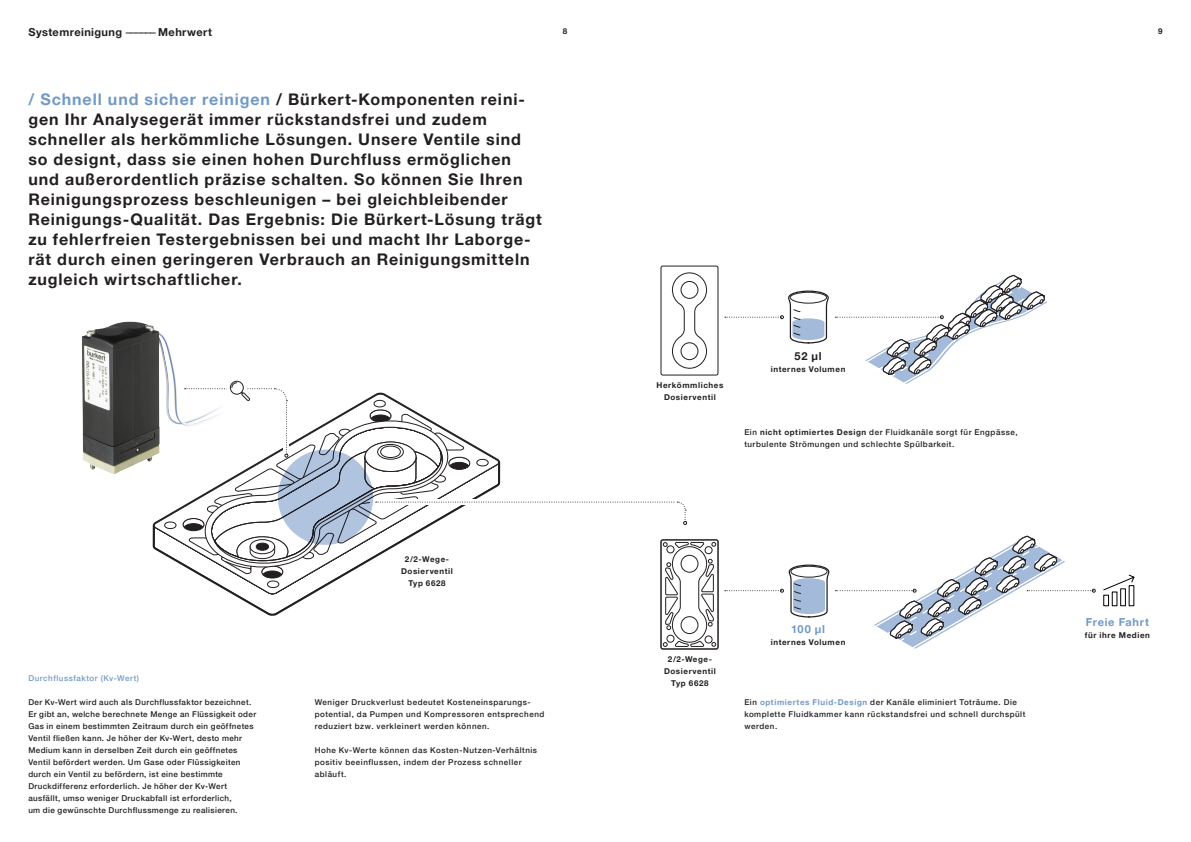
<style>
.page{position:relative;width:1191px;height:842px;background:#fff}
.page>*{position:absolute;margin:0;border:0;box-sizing:border-box;transform-origin:0 0}
.Einführungstext{font:700 16px/20px "Helvetica Neue LTW1 G";letter-spacing:.055em;color:#231f20}
.Erklaerungstext_klei{font:700 11px "Helvetica Neue LTW1 G";letter-spacing:.035em;color:#231f20}
.Erklaerungstext_klei-2{font:700 11px "Helvetica Neue LTW1 G";letter-spacing:.065em;color:#7299c6}
.Erklaerungstext_klei-3{font:500 8px/12px "Helvetica Neue LTW1 G";letter-spacing:.055em;color:#231f20}
.Erklaerungstext_klei-4{font:700 8px/12px "Helvetica Neue LTW1 G";letter-spacing:.075em;color:#231f20;text-align:center}
.Erklaerungstext_klei-5{font:500 8px "Helvetica Neue LTW1 G";letter-spacing:.065em;color:#7299c6}
.s1{font-weight:400}
.s2{color:#7299c6}
.s3{font-weight:700}
.s4{font-weight:700;color:#7299c6}
</style>
<div class="page">
<img style="left:82px;top:322px;width:95px;height:152px">
<svg style="left:153px;top:393px;width:29px;height:172px"></svg>
<svg style="left:1103px;top:574px;width:31px;height:32px"></svg>
<svg style="left:725px;top:290px;width:104px;height:54px"></svg>
<svg style="left:835px;top:274px;width:212px;height:110px"></svg>
<svg style="left:725px;top:535px;width:370px;height:113px"></svg>
<svg style="left:182px;top:265px;width:536px;height:385px"></svg>
<p class="Erklaerungstext_klei" style="left:28px;top:25px;width:185px">Systemreinigung <span class="s1">––––––</span> Mehrwert</p>
<p class="Erklaerungstext_klei-4" style="left:562px;top:25px;width:6px">8</p>
<p class="Erklaerungstext_klei-4" style="left:1158px;top:25px;width:6px">9</p>
<p class="Einführungstext" style="left:28px;top:89px;width:515px"><span class="s2">/ Schnell und sicher reinigen</span> / Bürkert-Komponenten reini&shy;gen Ihr Analysegerät immer rückstandsfrei und zudem schneller als herkömmliche Lösungen. Unsere Ventile sind so designt, dass sie einen hohen Durchfluss ermöglichen und außerordentlich präzise schalten. So können Sie Ihren Reinigungsprozess beschleunigen – bei gleichbleibender Reinigungs-Qualität. Das Ergebnis: Die Bürkert-Lösung trägt zu fehlerfreien Testergebnissen bei und macht Ihr Laborge&shy;rät durch einen geringeren Verbrauch an Reinigungsmitteln zugleich wirtschaftlicher.</p>
<p class="Erklaerungstext_klei-4" style="left:656px;top:379px;width:68px">Herkömmliches<br>Dosierventil</p>
<p class="Erklaerungstext_klei" style="left:794px;top:349px;width:29px">52 µl</p>
<p class="Erklaerungstext_klei-4" style="left:770px;top:363px;width:76px">internes Volumen</p>
<p class="Erklaerungstext_klei-3" style="left:744px;top:426px;width:275px">Ein <span class="s3">nicht optimiertes Design</span> der Fluidkanäle sorgt für Engpässe, turbulente Strömungen und schlechte Spülbarkeit.</p>
<p class="Erklaerungstext_klei-4" style="left:401px;top:553px;width:53px">2/2-Wege-<br>Dosierventil<br>Typ 6628</p>
<p class="Erklaerungstext_klei-5" style="left:28px;top:673px;width:112px">Durchflussfaktor (Kv-Wert)</p>
<p class="Erklaerungstext_klei-3" style="left:28px;top:696px;width:229px">Der Kv-Wert wird auch als Durchflussfaktor bezeichnet.<br>Er gibt an, welche berechnete Menge an Flüssigkeit oder Gas in einem bestimmten Zeitraum durch ein geöffnetes Ventil fließen kann. Je höher der Kv-Wert, desto mehr Medium kann in derselben Zeit durch ein geöffnetes Ventil befördert werden. Um Gase oder Flüssigkeiten durch ein Ventil zu befördern, ist eine bestimmte Druckdifferenz erforderlich. Je höher der Kv-Wert ausfällt, umso weniger Druckabfall ist erforderlich,<br>um die gewünschte Durchflussmenge zu realisieren.</p>
<p class="Erklaerungstext_klei-3" style="left:315px;top:696px;width:231px">Weniger Druckverlust bedeutet Kosteneinsparungs&shy;potential, da Pumpen und Kompressoren entsprechend reduziert bzw. verkleinert werden können.</p>
<p class="Erklaerungstext_klei-3" style="left:315px;top:744px;width:224px">Hohe Kv-Werte können das Kosten-Nutzen-Verhältnis positiv beeinflussen, indem der Prozess schneller abläuft.</p>
<p class="Erklaerungstext_klei-4" style="left:664px;top:653px;width:53px">2/2-Wege-<br>Dosierventil<br>Typ 6628</p>
<p class="Erklaerungstext_klei-2" style="left:791px;top:622px;width:35px">100 µl</p>
<p class="Erklaerungstext_klei-4" style="left:770px;top:636px;width:76px">internes Volumen</p>
<p class="Erklaerungstext_klei-3" style="left:744px;top:696px;width:282px">Ein <span class="s4">optimiertes Fluid-Design</span> der Kanäle eliminiert Toträume. Die komplette Fluidkammer kann rückstandsfrei und schnell durchspült werden.</p>
<p class="Erklaerungstext_klei-2" style="left:1085px;top:615px;width:65px">Freie Fahrt</p>
<p class="Erklaerungstext_klei-4" style="left:1084px;top:629px;width:67px">für ihre Medien</p>
</div>
